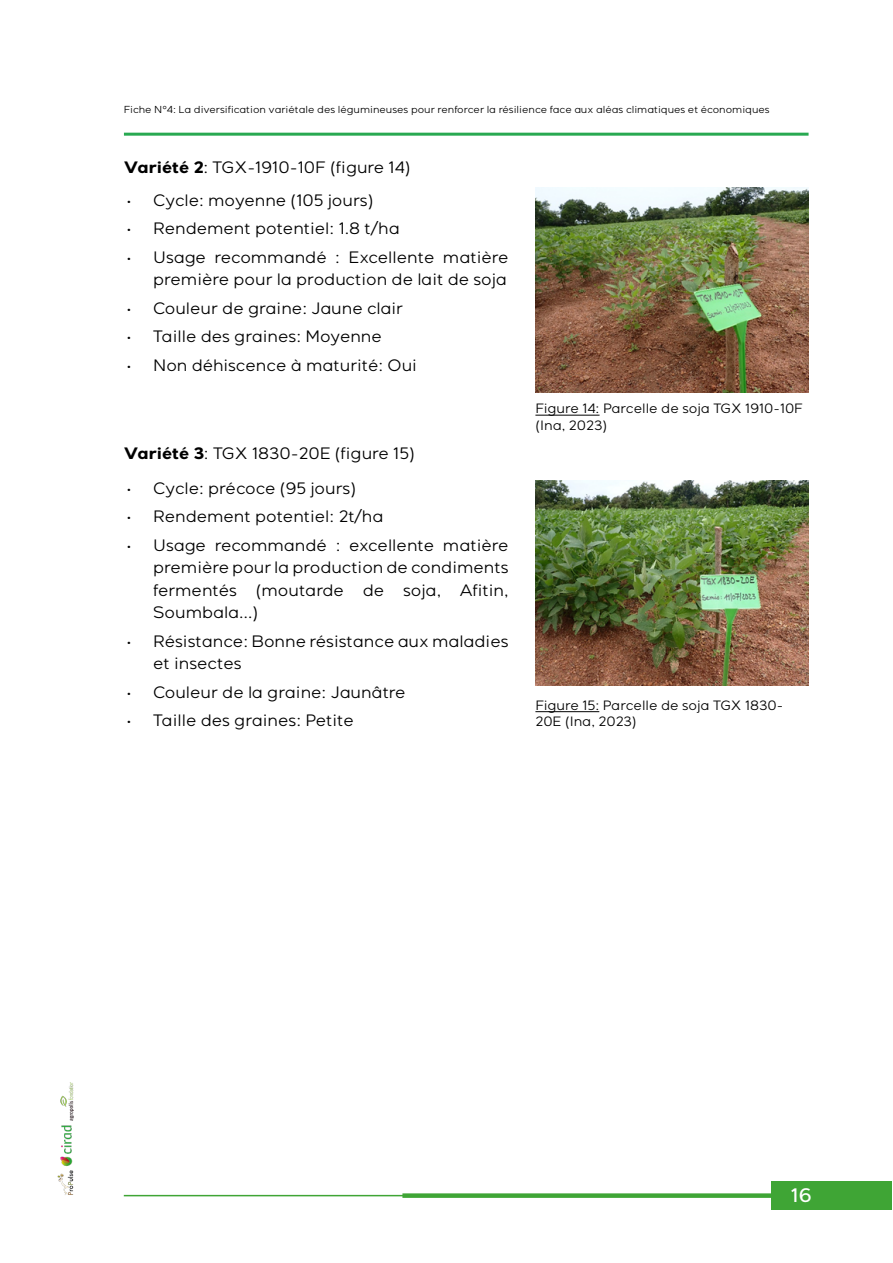
<style>
.page{position:relative;width:893px;height:1263px;background:#fff}
.page>*{position:absolute;margin:0;border:0;box-sizing:border-box;transform-origin:0 0}
.t1{font:500 19.5px "Giga Sans";color:#fff}
.t2{font:16.5px/22.5px "Giga Sans";color:#000;text-align:right}
.t3{font:13.5px/16.2px "Giga Sans";color:#000}
.t4{font:10.2px "Giga Sans";color:#000}
.s1{font-weight:700}
</style>
<div class="page">
<div style="left:771px;top:1181px;width:121px;height:29px;background:#3fa535"></div>
<div style="left:402px;top:1193px;width:370px;height:5px;background:#3fa535"></div>
<hr style="left:124px;top:1195px;width:661px;height:1px;background:#3fa535">
<img style="left:57px;top:1083px;width:17px;height:112px">
<hr style="left:124px;top:133px;width:685px;height:3px;background:#28a951">
<img style="left:536px;top:188px;width:272px;height:205px">
<hr style="left:535px;top:415px;width:64px;height:1px;background:#000">
<hr style="left:535px;top:711px;width:64px;height:1px;background:#000">
<img style="left:536px;top:480px;width:272px;height:205px">
<p class="t4" style="left:124px;top:103px;width:647px">Fiche N°4: La diversification variétale des légumineuses pour renforcer la résilience face aux aléas climatiques et économiques</p>
<p class="t2" style="left:124px;top:157px;width:288px"><span class="s1">Variété 2</span>: TGX-1910-10F (figure 14)</p>
<p class="t2" style="left:126px;top:189px;width:249px">• Cycle: moyenne (105 jours)</p>
<p class="t2" style="left:126px;top:218px;width:275px">• Rendement potentiel: 1.8 t/ha</p>
<p class="t2" style="left:126px;top:246px;width:384px">• Usage recommandé : Excellente matière première pour la production de lait de soja</p>
<p class="t2" style="left:126px;top:297px;width:278px">• Couleur de graine: Jaune clair</p>
<p class="t2" style="left:126px;top:326px;width:257px">• Taille des graines: Moyenne</p>
<p class="t2" style="left:126px;top:354px;width:292px">• Non déhiscence à maturité: Oui</p>
<p class="t2" style="left:124px;top:442px;width:292px"><span class="s1">Variété 3</span>: TGX 1830-20E (figure 15)</p>
<p class="t2" style="left:126px;top:477px;width:231px">• Cycle: précoce (95 jours)</p>
<p class="t2" style="left:126px;top:506px;width:259px">• Rendement potentiel: 2t/ha</p>
<p class="t2" style="left:153px;top:534px;width:357px;text-align:justify;text-indent:-27px">• Usage recommandé : excellente matière première pour la production de condiments fermentés (moutarde de soja, Afitin, Soumbala…)</p>
<p class="t2" style="left:153px;top:630px;width:357px;text-align:left;text-indent:-27px">• Résistance: Bonne résistance aux maladies et insectes</p>
<p class="t2" style="left:126px;top:681px;width:281px">• Couleur de la graine: Jaunâtre</p>
<p class="t2" style="left:126px;top:710px;width:229px">• Taille des graines: Petite</p>
<p class="t3" style="left:535px;top:401px;width:269px">Figure 14: Parcelle de soja TGX 1910-10F (Ina, 2023)</p>
<p class="t3" style="left:535px;top:698px;width:249px">Figure 15: Parcelle de soja TGX 1830-<br>20E (Ina, 2023)</p>
<p class="t1" style="left:791px;top:1183px;width:22px">16</p>
</div>
